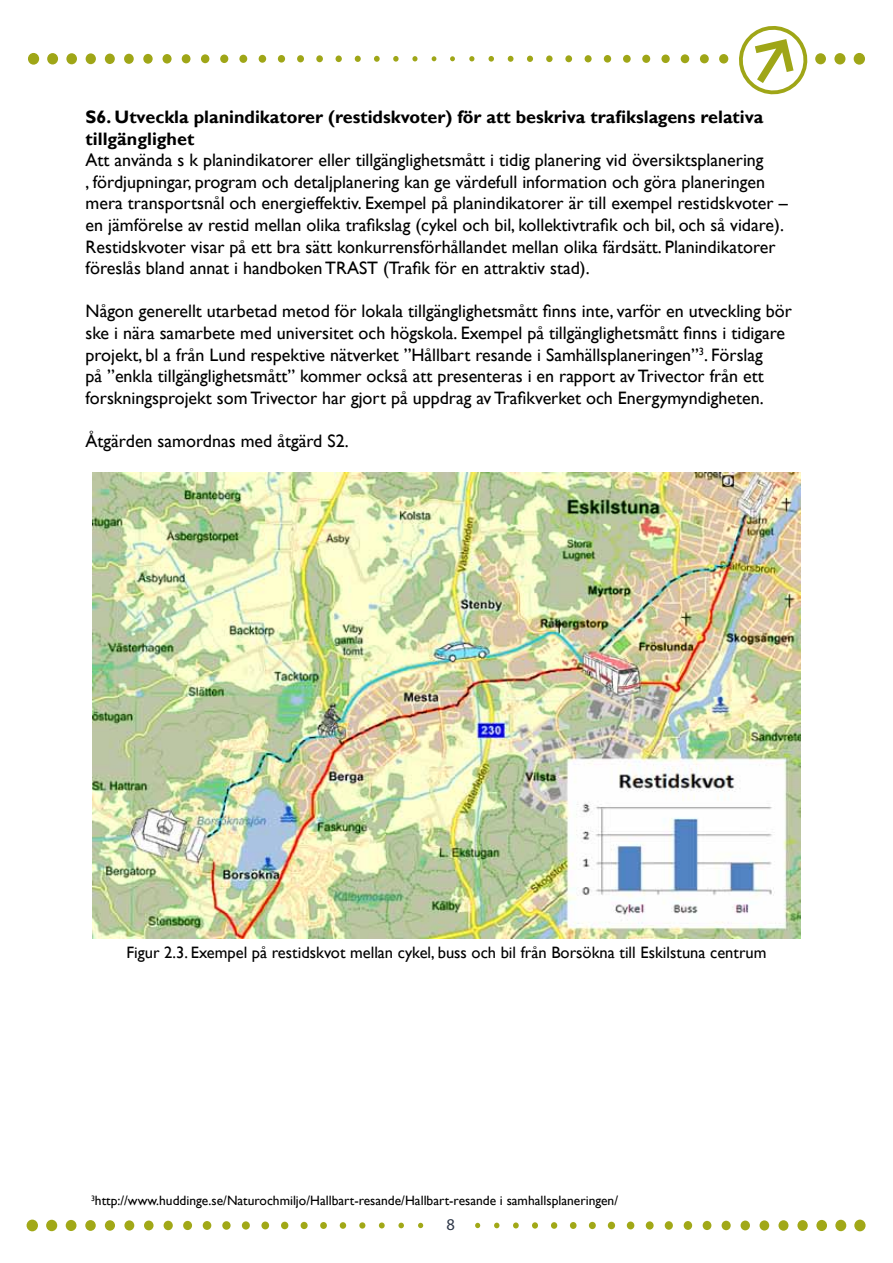
<style>
.page{position:relative;width:893px;height:1263px;background:#fff}
.page>*{position:absolute;margin:0;border:0;box-sizing:border-box;transform-origin:0 0}
.t1{font:18px/21.6px "Gill Sans";color:#000}
.t2{font:700 18px/21.6px "Gill Sans";color:#000}
.t3{font:16.5px "Gill Sans";color:#000}
.t4{font:16.5px "Myriad Pro";color:#2e3748}
.t5{font:13.5px "Gill Sans";color:#000}
</style>
<div class="page">
<img style="left:92px;top:472px;width:709px;height:466px">
<div style="left:854px;top:53px;width:11px;height:12px;background:#9fa617;border-radius:50%"></div>
<div style="left:834px;top:53px;width:11px;height:11px;background:#9fa617;border-radius:50%"></div>
<div style="left:815px;top:53px;width:11px;height:11px;background:#9fa617;border-radius:50%"></div>
<div style="left:719px;top:54px;width:9px;height:10px;background:#9fa617;border-radius:50%"></div>
<div style="left:700px;top:54px;width:9px;height:9px;background:#9fa617;border-radius:50%"></div>
<div style="left:681px;top:54px;width:8px;height:9px;background:#9fa617;border-radius:50%"></div>
<div style="left:661px;top:55px;width:9px;height:8px;background:#9fa617;border-radius:50%"></div>
<div style="left:642px;top:55px;width:8px;height:8px;background:#9fa617;border-radius:50%"></div>
<div style="left:623px;top:55px;width:8px;height:8px;background:#9fa617;border-radius:50%"></div>
<div style="left:604px;top:55px;width:7px;height:8px;background:#9fa617;border-radius:50%"></div>
<div style="left:585px;top:55px;width:7px;height:7px;background:#9fa617;border-radius:50%"></div>
<div style="left:565px;top:55px;width:7px;height:7px;background:#9fa617;border-radius:50%"></div>
<div style="left:546px;top:55px;width:7px;height:7px;background:#9fa617;border-radius:50%"></div>
<svg style="left:527px;top:56px;width:6px;height:6px"></svg>
<svg style="left:508px;top:56px;width:5px;height:6px"></svg>
<svg style="left:488px;top:56px;width:6px;height:6px"></svg>
<svg style="left:469px;top:56px;width:5px;height:5px"></svg>
<svg style="left:450px;top:56px;width:5px;height:5px"></svg>
<div style="left:28px;top:53px;width:11px;height:12px;background:#9fa617;border-radius:50%"></div>
<div style="left:47px;top:53px;width:11px;height:11px;background:#9fa617;border-radius:50%"></div>
<div style="left:66px;top:53px;width:11px;height:11px;background:#9fa617;border-radius:50%"></div>
<div style="left:86px;top:53px;width:10px;height:11px;background:#9fa617;border-radius:50%"></div>
<div style="left:105px;top:54px;width:10px;height:10px;background:#9fa617;border-radius:50%"></div>
<div style="left:124px;top:54px;width:10px;height:10px;background:#9fa617;border-radius:50%"></div>
<div style="left:143px;top:54px;width:10px;height:10px;background:#9fa617;border-radius:50%"></div>
<div style="left:163px;top:54px;width:9px;height:10px;background:#9fa617;border-radius:50%"></div>
<div style="left:182px;top:54px;width:8px;height:9px;background:#9fa617;border-radius:50%"></div>
<div style="left:201px;top:54px;width:8px;height:9px;background:#9fa617;border-radius:50%"></div>
<div style="left:220px;top:55px;width:8px;height:8px;background:#9fa617;border-radius:50%"></div>
<div style="left:239px;top:55px;width:8px;height:8px;background:#9fa617;border-radius:50%"></div>
<div style="left:259px;top:55px;width:7px;height:8px;background:#9fa617;border-radius:50%"></div>
<div style="left:278px;top:55px;width:7px;height:8px;background:#9fa617;border-radius:50%"></div>
<div style="left:297px;top:55px;width:7px;height:7px;background:#9fa617;border-radius:50%"></div>
<div style="left:316px;top:55px;width:7px;height:7px;background:#9fa617;border-radius:50%"></div>
<div style="left:336px;top:55px;width:6px;height:7px;background:#9fa617;border-radius:50%"></div>
<svg style="left:355px;top:56px;width:6px;height:6px"></svg>
<svg style="left:374px;top:56px;width:6px;height:6px"></svg>
<svg style="left:393px;top:56px;width:6px;height:6px"></svg>
<svg style="left:412px;top:56px;width:5px;height:5px"></svg>
<svg style="left:432px;top:56px;width:4px;height:5px"></svg>
<svg style="left:739px;top:26px;width:69px;height:69px"></svg>
<div style="left:27px;top:1219px;width:11px;height:12px;background:#a1a817;border-radius:50%"></div>
<div style="left:46px;top:1220px;width:11px;height:11px;background:#a1a817;border-radius:50%"></div>
<div style="left:66px;top:1220px;width:10px;height:11px;background:#a1a817;border-radius:50%"></div>
<div style="left:85px;top:1220px;width:11px;height:11px;background:#a1a817;border-radius:50%"></div>
<div style="left:105px;top:1220px;width:10px;height:11px;background:#a1a817;border-radius:50%"></div>
<div style="left:124px;top:1220px;width:10px;height:10px;background:#a1a817;border-radius:50%"></div>
<div style="left:144px;top:1220px;width:10px;height:10px;background:#a1a817;border-radius:50%"></div>
<div style="left:164px;top:1221px;width:9px;height:9px;background:#a1a817;border-radius:50%"></div>
<div style="left:183px;top:1221px;width:9px;height:9px;background:#a1a817;border-radius:50%"></div>
<div style="left:203px;top:1221px;width:8px;height:9px;background:#a1a817;border-radius:50%"></div>
<div style="left:222px;top:1221px;width:9px;height:9px;background:#a1a817;border-radius:50%"></div>
<div style="left:242px;top:1221px;width:8px;height:8px;background:#a1a817;border-radius:50%"></div>
<div style="left:261px;top:1221px;width:8px;height:8px;background:#a1a817;border-radius:50%"></div>
<div style="left:281px;top:1222px;width:7px;height:7px;background:#a1a817;border-radius:50%"></div>
<div style="left:301px;top:1222px;width:7px;height:7px;background:#a1a817;border-radius:50%"></div>
<div style="left:320px;top:1222px;width:7px;height:7px;background:#a1a817;border-radius:50%"></div>
<div style="left:340px;top:1222px;width:6px;height:7px;background:#a1a817;border-radius:50%"></div>
<svg style="left:359px;top:1222px;width:6px;height:6px"></svg>
<svg style="left:379px;top:1222px;width:6px;height:6px"></svg>
<svg style="left:398px;top:1222px;width:6px;height:6px"></svg>
<svg style="left:418px;top:1223px;width:5px;height:5px"></svg>
<div style="left:854px;top:1219px;width:11px;height:12px;background:#a1a817;border-radius:50%"></div>
<div style="left:835px;top:1220px;width:11px;height:11px;background:#a1a817;border-radius:50%"></div>
<div style="left:816px;top:1220px;width:11px;height:11px;background:#a1a817;border-radius:50%"></div>
<div style="left:797px;top:1220px;width:11px;height:11px;background:#a1a817;border-radius:50%"></div>
<div style="left:778px;top:1220px;width:10px;height:11px;background:#a1a817;border-radius:50%"></div>
<div style="left:759px;top:1220px;width:10px;height:10px;background:#a1a817;border-radius:50%"></div>
<div style="left:741px;top:1220px;width:9px;height:10px;background:#a1a817;border-radius:50%"></div>
<div style="left:722px;top:1221px;width:9px;height:9px;background:#a1a817;border-radius:50%"></div>
<div style="left:703px;top:1221px;width:8px;height:9px;background:#a1a817;border-radius:50%"></div>
<div style="left:684px;top:1221px;width:8px;height:9px;background:#a1a817;border-radius:50%"></div>
<div style="left:665px;top:1221px;width:8px;height:9px;background:#a1a817;border-radius:50%"></div>
<div style="left:646px;top:1221px;width:8px;height:8px;background:#a1a817;border-radius:50%"></div>
<div style="left:627px;top:1221px;width:7px;height:8px;background:#a1a817;border-radius:50%"></div>
<div style="left:608px;top:1222px;width:7px;height:7px;background:#a1a817;border-radius:50%"></div>
<div style="left:589px;top:1222px;width:7px;height:7px;background:#a1a817;border-radius:50%"></div>
<div style="left:570px;top:1222px;width:7px;height:7px;background:#a1a817;border-radius:50%"></div>
<div style="left:551px;top:1222px;width:6px;height:7px;background:#a1a817;border-radius:50%"></div>
<svg style="left:532px;top:1222px;width:6px;height:6px"></svg>
<svg style="left:513px;top:1222px;width:6px;height:6px"></svg>
<svg style="left:494px;top:1222px;width:5px;height:6px"></svg>
<svg style="left:475px;top:1223px;width:5px;height:5px"></svg>
<p class="t2" style="left:86px;top:107px;width:679px">S6. Utveckla planindikatorer (restidskvoter) för att beskriva trafikslagens relativa tillgänglighet</p>
<p class="t1" style="left:86px;top:150px;width:704px">Att använda s k planindikatorer eller tillgänglighetsmått i tidig planering vid översiktsplanering<br>, fördjupningar, program och detaljplanering kan ge värdefull information och göra planeringen mera transportsnål och energieffektiv. Exempel på planindikatorer är till exempel restidskvoter – en jämförelse av restid mellan olika trafikslag (cykel och bil, kollektivtrafik och bil, och så vidare).<br>Restidskvoter visar på ett bra sätt konkurrensförhållandet mellan olika färdsätt. Planindikatorer föreslås bland annat i handboken TRAST (Trafik för en attraktiv stad).</p>
<p class="t1" style="left:86px;top:301px;width:708px">Någon generellt utarbetad metod för lokala tillgänglighetsmått finns inte, varför en utveckling bör ske i nära samarbete med universitet och högskola. Exempel på tillgänglighetsmått finns i tidigare projekt, bl a från Lund respektive nätverket ”Hållbart resande i Samhällsplaneringen”<sup>3</sup>. Förslag<br>på ”enkla tillgänglighetsmått” kommer också att presenteras i en rapport av Trivector från ett forskningsprojekt somTrivector har gjort på uppdrag av Trafikverket och Energymyndigheten.</p>
<p class="t1" style="left:86px;top:430px;width:265px">Åtgärden samordnas med åtgärd S2.</p>
<p class="t3" style="left:126px;top:943px;width:642px">Figur 2.3. Exempel på restidskvot mellan cykel, buss och bil från Borsökna till Eskilstuna centrum</p>
<p class="t5" style="left:91px;top:1193px;width:529px"><sup>3</sup>http://www.huddinge.se/Naturochmiljo/Hallbart-resande/Hallbart-resande i samhallsplaneringen/</p>
<p class="t4" style="left:446px;top:1214px;width:10px">8</p>
</div>
